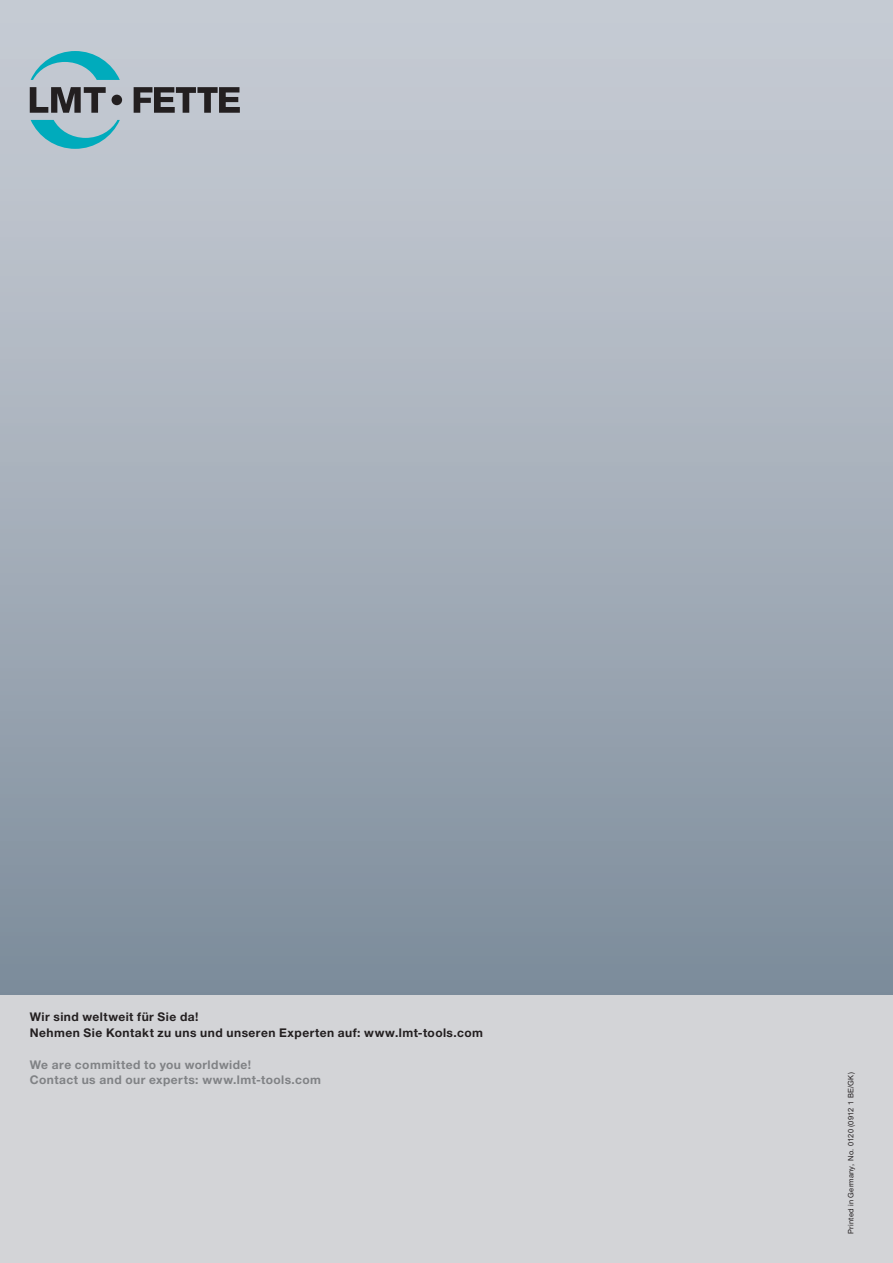
<style>
.page{position:relative;width:893px;height:1263px;background:#fff}
.page>*{position:absolute;margin:0;border:0;box-sizing:border-box;transform-origin:0 0}
.t1{font:700 12px/15.9px "Helvetica Neue LT Pro";letter-spacing:.04em;color:#231f20}
.t2{font:700 12px/15.9px "Helvetica Neue LT Pro";letter-spacing:.04em;color:#808285}
.t3{font:7.5px "Helvetica Neue LT Pro";letter-spacing:.025em;color:#231f20}
.s1{font-family:"Arial"}
</style>
<div class="page">
<div style="left:0;top:0;width:893px;height:995px;background:linear-gradient(to bottom,#cbd0d8,#7f8e9d)"></div>
<div style="left:0;top:995px;width:893px;height:268px;background:#d3d4d7"></div>
<svg style="left:134px;top:87px;width:106px;height:26px;background:#67676c"></svg>
<svg style="left:112px;top:95px;width:10px;height:10px"></svg>
<svg style="left:30px;top:51px;width:90px;height:98px;background:#7fabb4"></svg>
<p class="t1" style="left:30px;top:1010px;width:455px">Wir sind weltweit für Sie da!<br>Nehmen Sie Kontakt zu uns und unseren Experten auf: www.lmt-tools.com</p>
<p class="t2" style="left:30px;top:1057px;width:293px">We are committed to you worldwide!<br>Contact us and our experts: www.lmt-tools.com</p>
<p class="t3" style="left:848px;top:1233px;width:163px;rotate:-90deg">Printed in Germany, No. <span class="s1">0120</span> (0<span class="s1">9</span>1<span class="s1">2</span> 1 <span class="s1">BE/GK</span>)</p>
</div>
